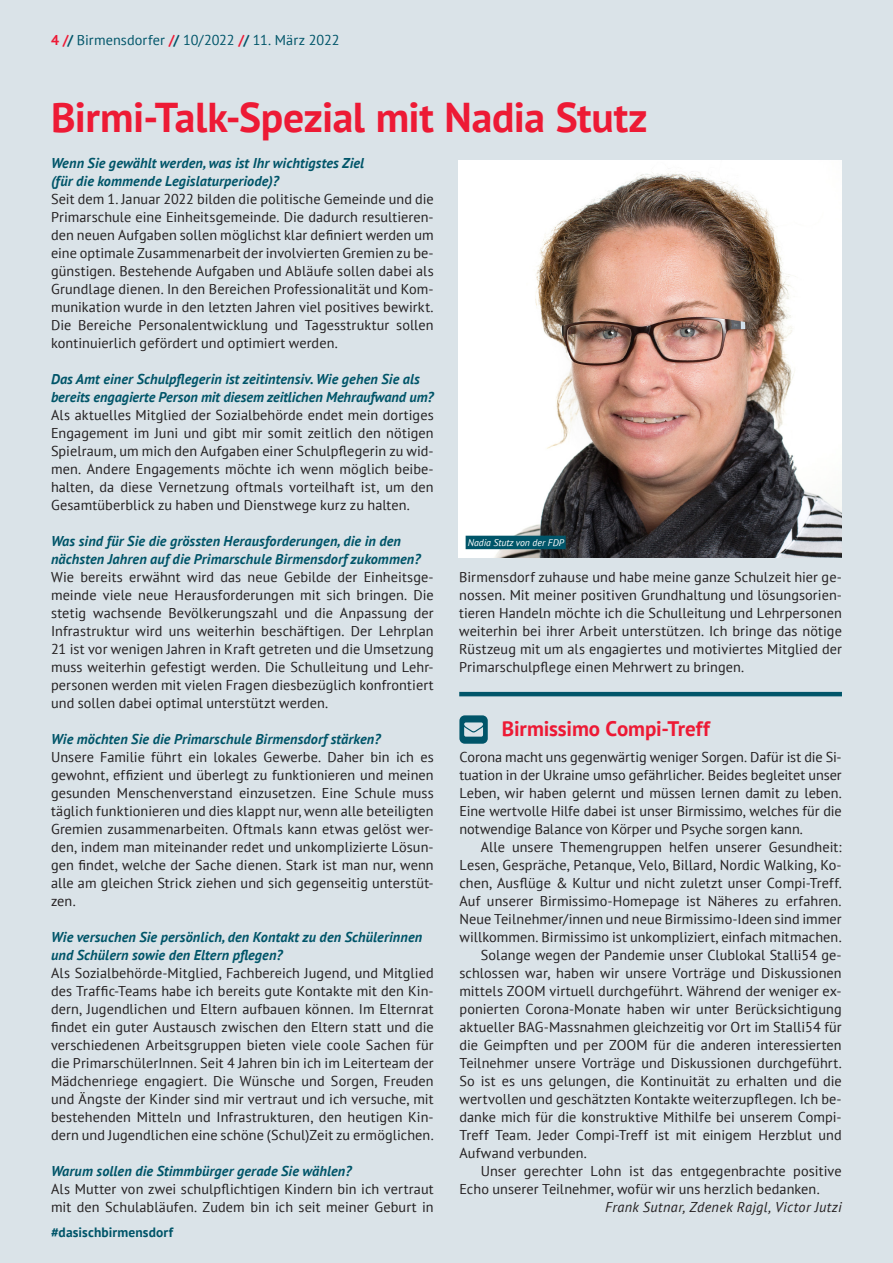
<style>
.page{position:relative;width:893px;height:1263px;background:#dae3e8}
.page>*{position:absolute;margin:0;border:0;box-sizing:border-box;transform-origin:0 0}
.t1{font:700 41.55px "PT Sans";letter-spacing:-.01em;color:#ed1a35}
.t2{font:700 21px "PT Sans";letter-spacing:-.01em;color:#ed1a35}
.t3{font:14.25px/18px "PT Sans";letter-spacing:.005em;color:#231f20;text-align:justify}
.t4{font:italic 700 14.25px/18px "PT Sans";letter-spacing:.01em;color:#005569}
.t5{font:14.25px "PT Sans";letter-spacing:.005em;color:#005569}
.t6{font:italic 14.25px "PT Sans";letter-spacing:.025em;color:#231f20}
.t7{font:700 13.5px "PT Sans";letter-spacing:.01em;color:#005569}
.t8{font:italic 9.75px "PT Sans";color:#fff}
.s1{font-weight:700;color:#ed1a35}
.s2{font-weight:700}
</style>
<div class="page">
<img style="left:459px;top:161px;width:383px;height:396px">
<div style="left:466px;top:536px;width:100px;height:13px;background:#005569"></div>
<hr style="left:459px;top:692px;width:383px;height:4px;background:#005569">
<svg style="left:459px;top:715px;width:29px;height:29px"></svg>
<p class="t5" style="left:51px;top:31px;width:290px"><span class="s1">4 /</span><span class="s2">/</span> Birmensdorfer <span class="s1">/</span><span class="s2">/</span> 10/2022 <span class="s1">/</span><span class="s2">/</span> 11. März 2022</p>
<h1 class="t1" style="left:51px;top:89px;width:598px">Birmi-Talk-Spezial mit Nadia Stutz</h1>
<p class="t4" style="left:51px;top:153px;width:315px">Wenn Sie gewählt werden, was ist Ihr wichtigstes Ziel (für die kommende Legislaturperiode)?</p>
<p class="t3" style="left:51px;top:189px;width:384px">Seit dem 1. Januar 2022 bilden die politische Gemeinde und die Primarschule eine Einheitsgemeinde. Die dadurch resultieren&shy;den neuen Aufgaben sollen möglichst klar definiert werden um eine optimale Zusammenarbeit der involvierten Gremien zu be&shy;günstigen. Bestehende Aufgaben und Abläufe sollen dabei als Grundlage dienen. In den Bereichen Professionalität und Kom&shy;munikation wurde in den letzten Jahren viel positives bewirkt.<br>Die Bereiche Personalentwicklung und Tagesstruktur sollen kontinuierlich gefördert und optimiert werden.</p>
<p class="t4" style="left:51px;top:369px;width:384px">Das Amt einer Schulpflegerin ist zeitintensiv. Wie gehen Sie als bereits engagierte Person mit diesem zeitlichen Mehraufwand um?</p>
<p class="t3" style="left:51px;top:405px;width:384px">Als aktuelles Mitglied der Sozialbehörde endet mein dortiges Engagement im Juni und gibt mir somit zeitlich den nötigen Spielraum, um mich den Aufgaben einer Schulpflegerin zu wid&shy;men. Andere Engagements möchte ich wenn möglich beibe&shy;halten, da diese Vernetzung oftmals vorteilhaft ist, um den Gesamtüberblick zu haben und Dienstwege kurz zu halten.</p>
<p class="t4" style="left:51px;top:531px;width:371px">Was sind für Sie die grössten Herausforderungen, die in den nächsten Jahren auf die Primarschule Birmensdorf zukommen?</p>
<p class="t3" style="left:51px;top:567px;width:384px">Wie bereits erwähnt wird das neue Gebilde der Einheitsge&shy;meinde viele neue Herausforderungen mit sich bringen. Die stetig wachsende Bevölkerungszahl und die Anpassung der Infrastruktur wird uns weiterhin beschäftigen. Der Lehrplan 21 ist vor wenigen Jahren in Kraft getreten und die Umsetzung muss weiterhin gefestigt werden. Die Schulleitung und Lehr&shy;personen werden mit vielen Fragen diesbezüglich konfrontiert und sollen dabei optimal unterstützt werden.</p>
<p class="t4" style="left:51px;top:729px;width:331px">Wie möchten Sie die Primarschule Birmensdorf stärken?</p>
<p class="t3" style="left:51px;top:747px;width:384px">Unsere Familie führt ein lokales Gewerbe. Daher bin ich es gewohnt, effizient und überlegt zu funktionieren und meinen gesunden Menschenverstand einzusetzen. Eine Schule muss täglich funktionieren und dies klappt nur, wenn alle beteiligten Gremien zusammenarbeiten. Oftmals kann etwas gelöst wer&shy;den, indem man miteinander redet und unkomplizierte Lösun&shy;gen findet, welche der Sache dienen. Stark ist man nur, wenn alle am gleichen Strick ziehen und sich gegenseitig unterstüt&shy;zen.</p>
<p class="t4" style="left:51px;top:927px;width:373px">Wie versuchen Sie persönlich, den Kontakt zu den Schülerinnen und Schülern sowie den Eltern pflegen?</p>
<p class="t3" style="left:51px;top:963px;width:384px">Als Sozialbehörde-Mitglied, Fachbereich Jugend, und Mitglied des Traffic-Teams habe ich bereits gute Kontakte mit den Kin&shy;dern, Jugendlichen und Eltern aufbauen können. Im Elternrat findet ein guter Austausch zwischen den Eltern statt und die verschiedenen Arbeitsgruppen bieten viele coole Sachen für die PrimarschülerInnen. Seit 4 Jahren bin ich im Leiterteam der Mädchenriege engagiert. Die Wünsche und Sorgen, Freuden und Ängste der Kinder sind mir vertraut und ich versuche, mit bestehenden Mitteln und Infrastrukturen, den heutigen Kin&shy;dern und Jugendlichen eine schöne (Schul)Zeit zu ermöglichen.</p>
<p class="t4" style="left:51px;top:1161px;width:302px">Warum sollen die Stimmbürger gerade Sie wählen?</p>
<p class="t3" style="left:51px;top:1179px;width:384px">Als Mutter von zwei schulpflichtigen Kindern bin ich vertraut mit den Schulabläufen. Zudem bin ich seit meiner Geburt in</p>
<p class="t8" style="left:468px;top:536px;width:98px">Nadia Stutz von der FDP</p>
<p class="t3" style="left:459px;top:567px;width:384px">Birmensdorf zuhause und habe meine ganze Schulzeit hier ge&shy;nossen. Mit meiner positiven Grundhaltung und lösungsorien&shy;tieren Handeln möchte ich die Schulleitung und Lehrpersonen weiterhin bei ihrer Arbeit unterstützen. Ich bringe das nötige Rüstzeug mit um als engagiertes und motiviertes Mitglied der Primarschulpflege einen Mehrwert zu bringen.</p>
<h2 class="t2" style="left:502px;top:714px;width:210px">Birmissimo Compi-Treff</h2>
<p class="t3" style="left:459px;top:747px;width:384px">Corona macht uns gegenwärtig weniger Sorgen. Dafür ist die Si&shy;tuation in der Ukraine umso gefährlicher. Beides begleitet unser Leben, wir haben gelernt und müssen lernen damit zu leben.<br>Eine wertvolle Hilfe dabei ist unser Birmissimo, welches für die notwendige Balance von Körper und Psyche sorgen kann.</p>
<p class="t3" style="left:481px;top:837px;width:363px">Alle unsere Themengruppen helfen unserer Gesundheit:</p>
<p class="t3" style="left:459px;top:855px;width:384px">Lesen, Gespräche, Petanque, Velo, Billard, Nordic Walking, Ko-</p>
<p class="t3" style="left:459px;top:873px;width:384px">chen, Ausflüge &amp; Kultur und nicht zuletzt unser Compi-Treff.</p>
<p class="t3" style="left:459px;top:891px;width:384px">Auf unserer Birmissimo-Homepage ist Näheres zu erfahren.</p>
<p class="t3" style="left:459px;top:909px;width:384px">Neue Teilnehmer/innen und neue Birmissimo-Ideen sind immer</p>
<p class="t3" style="left:459px;top:927px;width:384px">willkommen. Birmissimo ist unkompliziert, einfach mitmachen.</p>
<p class="t3" style="left:481px;top:945px;width:363px">Solange wegen der Pandemie unser Clublokal Stalli54 ge-</p>
<p class="t3" style="left:459px;top:963px;width:384px">schlossen war, haben wir unsere Vorträge und Diskussionen</p>
<p class="t3" style="left:459px;top:981px;width:384px">mittels ZOOM virtuell durchgeführt. Während der weniger ex-</p>
<p class="t3" style="left:459px;top:999px;width:384px">ponierten Corona-Monate haben wir unter Berücksichtigung</p>
<p class="t3" style="left:459px;top:1017px;width:384px">aktueller BAG-Massnahmen gleichzeitig vor Ort im Stalli54 für</p>
<p class="t3" style="left:459px;top:1035px;width:384px">die Geimpften und per ZOOM für die anderen interessierten</p>
<p class="t3" style="left:459px;top:1053px;width:384px">Teilnehmer unsere Vorträge und Diskussionen durchgeführt.</p>
<p class="t3" style="left:459px;top:1071px;width:384px">So ist es uns gelungen, die Kontinuität zu erhalten und die</p>
<p class="t3" style="left:459px;top:1089px;width:384px">wertvollen und geschätzten Kontakte weiterzupflegen. Ich be-</p>
<p class="t3" style="left:459px;top:1107px;width:384px">danke mich für die konstruktive Mithilfe bei unserem Compi-</p>
<p class="t3" style="left:459px;top:1125px;width:384px">Treff Team. Jeder Compi-Treff ist mit einigem Herzblut und</p>
<p class="t3" style="left:459px;top:1143px;width:129px">Aufwand verbunden.</p>
<p class="t3" style="left:481px;top:1161px;width:363px">Unser gerechter Lohn ist das entgegenbrachte positive</p>
<p class="t3" style="left:459px;top:1179px;width:362px">Echo unserer Teilnehmer, wofür wir uns herzlich bedanken.</p>
<p class="t6" style="left:605px;top:1197px;width:238px">Frank Sutnar, Zdenek Rajgl, Victor Jutzi</p>
<p class="t7" style="left:51px;top:1224px;width:124px">#dasischbirmensdorf</p>
</div>
